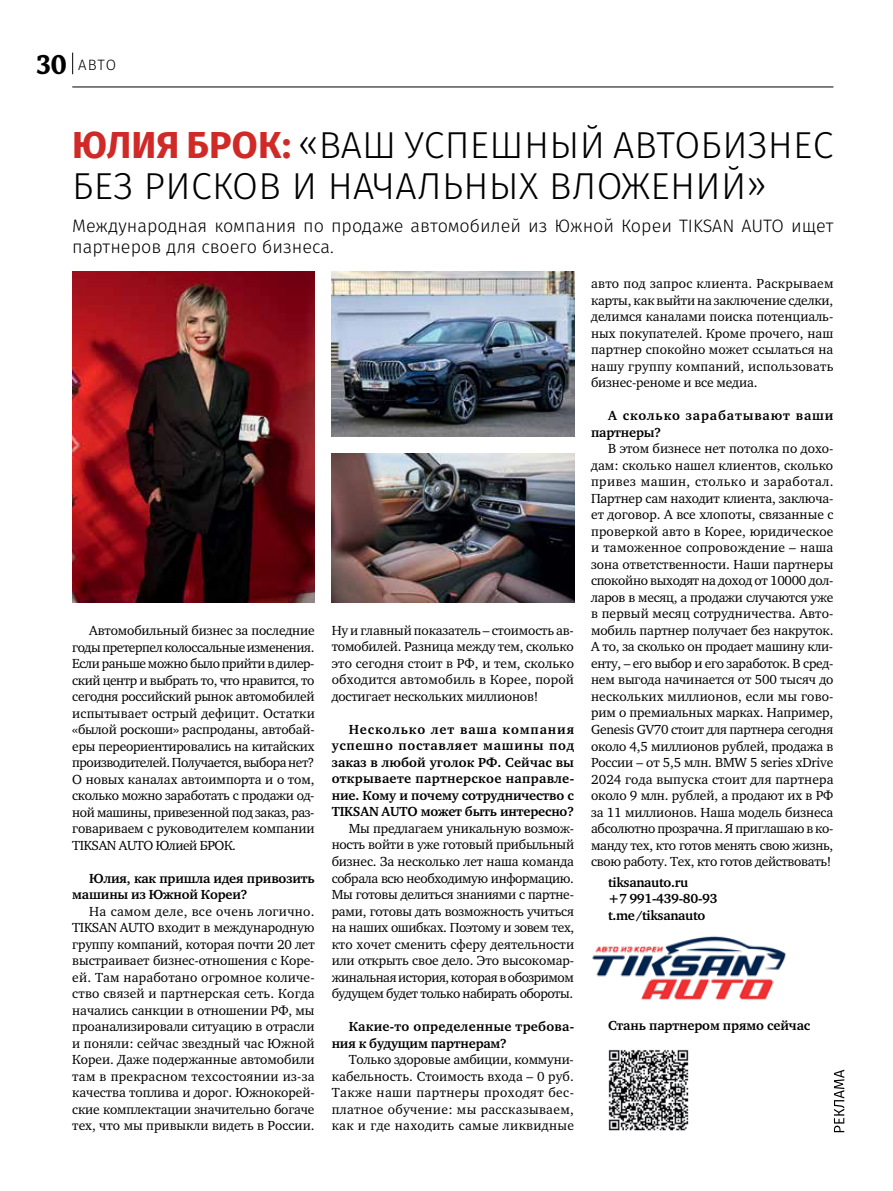
<style>
.page{position:relative;width:893px;height:1191px;background:#fff}
.page>*{position:absolute;margin:0;border:0;box-sizing:border-box;transform-origin:0 0}
.t1{font:300 37.5px/40.5px "Fira Sans";letter-spacing:.01em;color:#000}
.t2{font:300 18px/21px "Fira Sans";color:#000}
.t3{font:300 15px "Fira Sans";color:#000}
.t4{font:13.5px/16.5px "Charter C";letter-spacing:-.01em;color:#000;text-align:justify}
.t5{font:700 13.5px/16.5px "Charter C";letter-spacing:-.01em;color:#000}
.t6{font:700 13.5px/16.5px "Charter C";letter-spacing:.02em;color:#000}
.t7{font:700 13.5px/16.5px "Charter C";letter-spacing:.065em;color:#000}
.s1{font-family:"More Pro";font-weight:700;font-size:27px}
.s2{font-weight:700;color:#d02a28}
</style>
<div class="page">
<svg style="left:72px;top:53px;width:1px;height:21px"></svg>
<hr style="left:72px;top:87px;width:761px;height:1px;background:#000">
<img style="left:608px;top:1049px;width:81px;height:82px">
<img style="left:592px;top:936px;width:194px;height:64px">
<img style="left:72px;top:272px;width:243px;height:330px">
<img style="left:332px;top:272px;width:242px;height:165px">
<img style="left:332px;top:453px;width:242px;height:149px">
<svg style="left:834px;top:1069px;width:10px;height:63px"></svg>
<p class="t3" style="left:36px;top:55px;width:81px"><span class="s1">30</span> АВТО</p>
<h1 class="t1" style="left:72px;top:125px;width:763px"><span class="s2">ЮЛИЯ БРОК:</span> «ВАШ УСПЕШНЫЙ АВТОБИЗНЕС<br>БЕЗ РИСКОВ И НАЧАЛЬНЫХ ВЛОЖЕНИЙ»</h1>
<h2 class="t2" style="left:72px;top:215px;width:763px">Международная компания по продаже автомобилей из Южной Кореи TIKSAN AUTO ищет партнеров для своего бизнеса.</h2>
<p class="t4" style="left:72px;top:622px;width:244px;text-indent:17px">Автомобильный бизнес за последние годы претерпел колоссальные изменения.<br>Если раньше можно было прийти в дилер&shy;ский центр и выбрать то, что нравится, то сегодня российский рынок автомобилей испытывает острый дефицит. Остатки «былой роскоши» распроданы, автобай&shy;еры переориентировались на китайских производителей. Получается, выбора нет?<br>О новых каналах автоимпорта и о том, сколько можно заработать с продажи од&shy;ной машины, привезенной под заказ, раз&shy;говариваем с руководителем компании TIKSAN AUTO Юлией БРОК.</p>
<p class="t5" style="left:72px;top:870px;width:244px;text-indent:17px">Юлия, как пришла идея привозить машины из Южной Кореи?</p>
<p class="t4" style="left:72px;top:903px;width:244px;text-indent:17px">На самом деле, все очень логично.<br>TIKSAN AUTO входит в международную группу компаний, которая почти 20 лет выстраивает бизнес-отношения с Коре&shy;ей. Там наработано огромное количе&shy;ство связей и партнерская сеть. Когда начались санкции в отношении РФ, мы проанализировали ситуацию в отрасли и поняли: сейчас звездный час Южной Кореи. Даже подержанные автомобили там в прекрасном техсостоянии из-за качества топлива и дорог. Южнокорей&shy;ские комплектации значительно богаче тех, что мы привыкли видеть в России.</p>
<p class="t4" style="left:332px;top:622px;width:244px">Ну и главный показатель – стоимость ав&shy;томобилей. Разница между тем, сколько это сегодня стоит в РФ, и тем, сколько обходится автомобиль в Корее, порой достигает нескольких миллионов!</p>
<p class="t5" style="left:332px;top:721px;width:244px;text-align:justify;text-indent:17px">Несколько лет ваша компания успешно поставляет машины под заказ в любой уголок РФ. Сейчас вы открываете партнерское направле&shy;ние. Кому и почему сотрудничество с TIKSAN AUTO может быть интересно?</p>
<p class="t4" style="left:332px;top:820px;width:244px;text-indent:17px">Мы предлагаем уникальную возмож&shy;ность войти в уже готовый прибыльный бизнес. За несколько лет наша команда собрала всю необходимую информацию.<br>Мы готовы делиться знаниями с партне&shy;рами, готовы дать возможность учиться на наших ошибках. Поэтому и зовем тех, кто хочет сменить сферу деятельности или открыть свое дело. Это высокомар&shy;жинальная история, которая в обозримом будущем будет только набирать обороты.</p>
<p class="t6" style="left:332px;top:1018px;width:244px;text-indent:17px">Какие-то определенные требова&shy;ния к будущим партнерам?</p>
<p class="t4" style="left:332px;top:1051px;width:244px;text-indent:17px">Только здоровые амбиции, коммуни&shy;кабельность. Стоимость входа – 0 руб.<br>Также наши партнеры проходят бес&shy;платное обучение: мы рассказываем, как и где находить самые ликвидные</p>
<p class="t4" style="left:591px;top:276px;width:244px">авто под запрос клиента. Раскрываем карты, как выйти на заключение сделки, делимся каналами поиска потенциаль&shy;ных покупателей. Кроме прочего, наш партнер спокойно может ссылаться на нашу группу компаний, использовать бизнес-реноме и все медиа.</p>
<p class="t7" style="left:591px;top:408px;width:244px;text-indent:17px">А сколько зарабатывают ваши партнеры?</p>
<p class="t4" style="left:591px;top:441px;width:244px;text-indent:17px">В этом бизнесе нет потолка по дохо&shy;дам: сколько нашел клиентов, сколько привез машин, столько и заработал.<br>Партнер сам находит клиента, заключа&shy;ет договор. А все хлопоты, связанные с проверкой авто в Корее, юридическое и таможенное сопровождение – наша зона ответственности. Наши партнеры спокойно выходят на доход от 10000 дол&shy;ларов в месяц, а продажи случаются уже в первый месяц сотрудничества. Авто&shy;мобиль партнер получает без накруток.<br>А то, за сколько он продает машину кли&shy;енту, – его выбор и его заработок. В сред&shy;нем выгода начинается от 500 тысяч до нескольких миллионов, если мы гово&shy;рим о премиальных марках. Например, Genesis GV70 стоит для партнера сегодня около 4,5 миллионов рублей, продажа в России – от 5,5 млн. BMW 5 series xDrive 2024 года выпуска стоит для партнера около 9 млн. рублей, а продают их в РФ за 11 миллионов. Наша модель бизнеса абсолютно прозрачна. Я приглашаю в ко&shy;манду тех, кто готов менять свою жизнь, свою работу. Тех, кто готов действовать!</p>
<p class="t5" style="left:608px;top:874px;width:111px">tiksanauto.ru<br>+7 991-439-80-93 t.me/tiksanauto</p>
<p class="t5" style="left:608px;top:1016px;width:204px">Стань партнером прямо сейчас</p>
</div>
